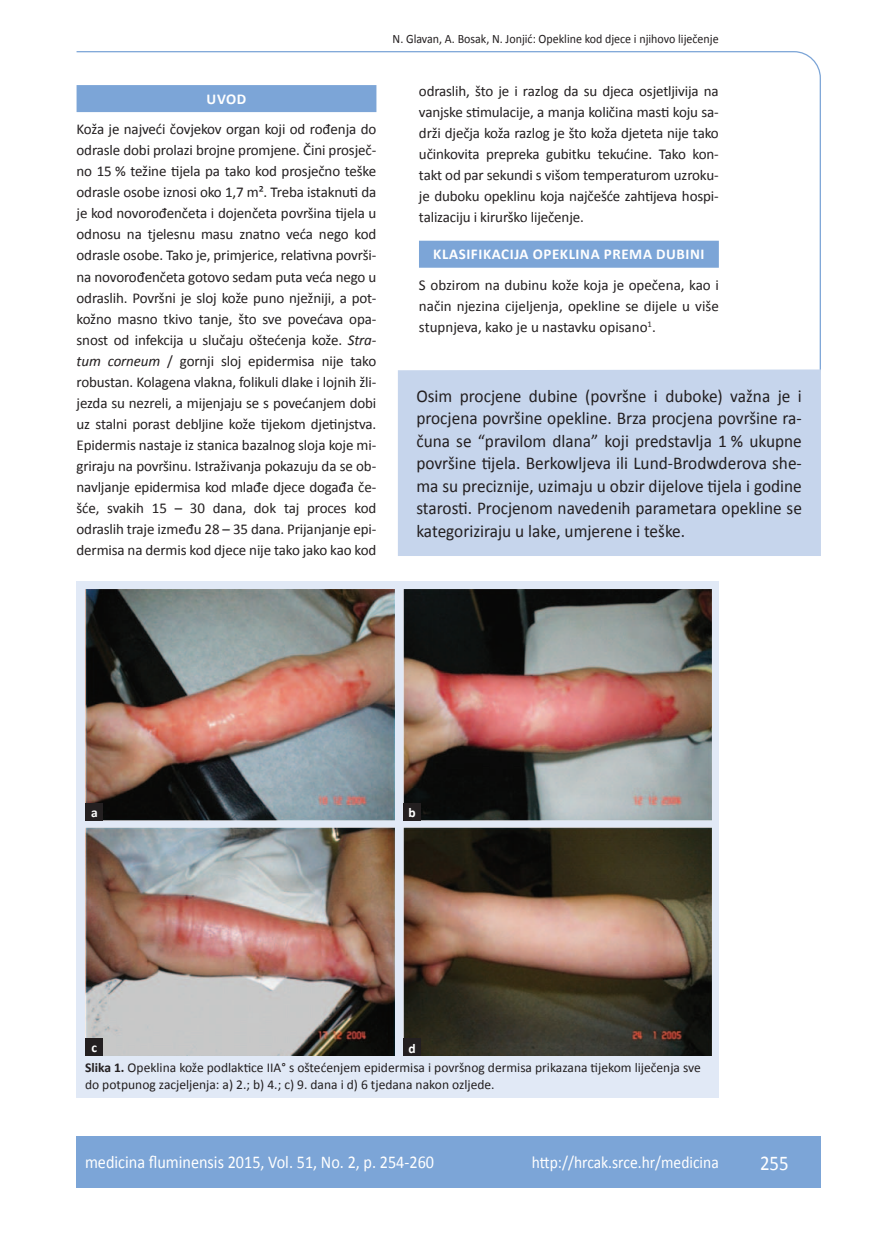
<style>
.page{position:relative;width:872px;height:1234px;background:#fff}
.page>*{position:absolute;margin:0;border:0;box-sizing:border-box;transform-origin:0 0}
.t1{font:21px "Calibri";color:#fff;scale:.9 1}
.t2{font:18px/22.5px "Calibri";color:#231f20;text-align:justify;scale:.96 1}
.t3{font:18px "Calibri";color:#fff;scale:.9 1}
.t4{font:17.25px "Calibri";color:#fff;scale:.9 1}
.t5{font:15px/21px "Calibri";letter-spacing:-.01em;color:#231f20;text-align:justify}
.t6{font:700 15px "Calibri";letter-spacing:.04em;color:#fff}
.t7{font:13.5px/16.5px "Calibri";color:#231f20}
.t8{font:700 13.5px "Calibri";color:#fff}
.t9{font:12.75px "Calibri";color:#231f20;scale:.94 1}
.s1{font-style:italic}
.s2{font-weight:700}
</style>
<div class="page">
<svg style="left:76px;top:51px;width:745px;height:318px"></svg>
<div style="left:77px;top:1135px;width:744px;height:51px;background:#7ca5d7"></div>
<div style="left:77px;top:85px;width:299px;height:27px;background:#7ca5d7"></div>
<div style="left:419px;top:241px;width:300px;height:27px;background:#7ca5d7"></div>
<div style="left:398px;top:369px;width:423px;height:187px;background:#c6d5ec"></div>
<div style="left:77px;top:581px;width:642px;height:516px;background:#e1e9f6"></div>
<img style="left:85px;top:589px;width:626px;height:466px">
<div style="left:86px;top:803px;width:17px;height:17px;background:#231f20"></div>
<div style="left:403px;top:803px;width:17px;height:17px;background:#231f20"></div>
<div style="left:86px;top:1038px;width:17px;height:17px;background:#231f20"></div>
<div style="left:403px;top:1038px;width:17px;height:17px;background:#231f20"></div>
<p class="t6" style="left:207px;top:90px;width:41px">UVOD</p>
<p class="t5" style="left:77px;top:118px;width:301px">Koža je najveći čovjekov organ koji od rođenja do odrasle dobi prolazi brojne promjene. Čini prosječ&shy;no 15 % težine tijela pa tako kod prosječno teške odrasle osobe iznosi oko 1,7 m². Treba istaknuti da je kod novorođenčeta i dojenčeta površina tijela u odnosu na tjelesnu masu znatno veća nego kod odrasle osobe. Tako je, primjerice, relativna površi&shy;na novorođenčeta gotovo sedam puta veća nego u odraslih. Površni je sloj kože puno nježniji, a pot&shy;kožno masno tkivo tanje, što sve povećava opa&shy;snost od infekcija u slučaju oštećenja kože. <span class="s1">Stra&shy;tum corneum</span> / gornji sloj epidermisa nije tako robustan. Kolagena vlakna, folikuli dlake i lojnih žli&shy;jezda su nezreli, a mijenjaju se s povećanjem dobi uz stalni porast debljine kože tijekom djetinjstva.<br>Epidermis nastaje iz stanica bazalnog sloja koje mi&shy;griraju na površinu. Istraživanja pokazuju da se ob&shy;navljanje epidermisa kod mlađe djece događa če&shy;šće, svakih 15 – 30 dana, dok taj proces kod odraslih traje između 28 – 35 dana. Prijanjanje epi&shy;dermisa na dermis kod djece nije tako jako kao kod</p>
<p class="t9" style="left:393px;top:30px;width:348px">N. Glavan, A. Bosak, N. Jonjić: Opekline kod djece i njihovo liječenje</p>
<p class="t5" style="left:419px;top:80px;width:301px">odraslih, što je i razlog da su djeca osjetljivija na vanjske stimulacije, a manja količina masti koju sa&shy;drži dječja koža razlog je što koža djeteta nije tako učinkovita prepreka gubitku tekućine. Tako kon&shy;takt od par sekundi s višom temperaturom uzroku&shy;je duboku opeklinu koja najčešće zahtijeva hospi&shy;talizaciju i kirurško liječenje.</p>
<p class="t6" style="left:433px;top:245px;width:273px">KLASIFIKACIJA OPEKLINA PREMA DUBINI</p>
<p class="t5" style="left:419px;top:274px;width:301px">S obzirom na dubinu kože koja je opečena, kao i način njezina cijeljenja, opekline se dijele u više stupnjeva, kako je u nastavku opisano<sup>1</sup>.</p>
<p class="t2" style="left:416px;top:383px;width:403px">Osim procjene dubine (površne i duboke) važna je i procjena površine opekline. Brza procjena površine ra&shy;čuna se “pravilom dlana” koji predstavlja 1 % ukupne površine tijela. Berkowljeva ili Lund-Brodwderova she&shy;ma su preciznije, uzimaju u obzir dijelove tijela i godine starosti. Procjenom navedenih parametara opekline se kategoriziraju u lake, umjerene i teške.</p>
<p class="t8" style="left:91px;top:803px;width:8px">a</p>
<p class="t8" style="left:408px;top:804px;width:9px">b</p>
<p class="t8" style="left:92px;top:1039px;width:7px">c</p>
<p class="t8" style="left:408px;top:1039px;width:9px">d</p>
<p class="t7" style="left:85px;top:1058px;width:617px"><span class="s2">Slika 1.</span> Opeklina kože podlaktice IIA° s oštećenjem epidermisa i površnog dermisa prikazana tijekom liječenja sve do potpunog zacjeljenja: a) 2.; b) 4.; c) 9. dana i d) 6 tjedana nakon ozljede.</p>
<p class="t3" style="left:85px;top:1150px;width:389px">medicina fluminensis 2015, Vol. 51, No. 2, p. 254-260</p>
<p class="t4" style="left:532px;top:1151px;width:209px">http://hrcak.srce.hr/medicina</p>
<h1 class="t1" style="left:760px;top:1149px;width:33px">255</h1>
</div>
